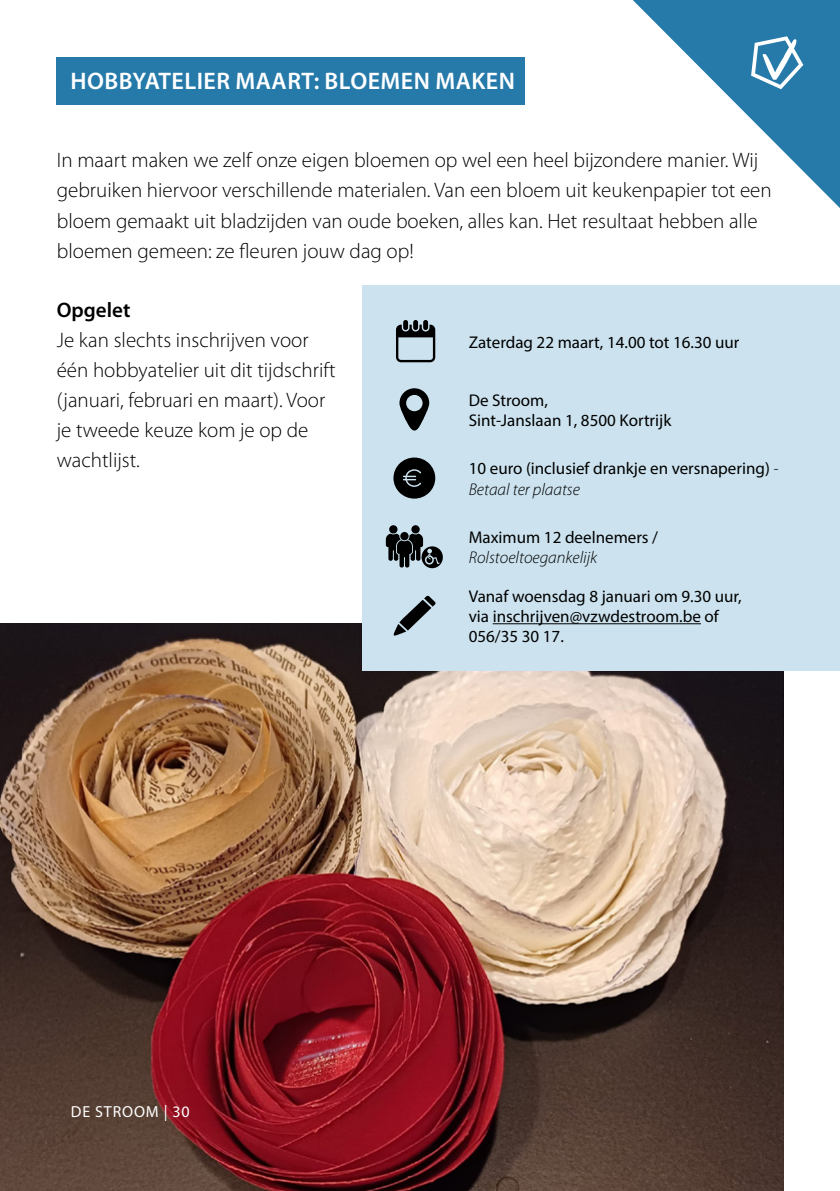
<style>
.page{position:relative;width:840px;height:1191px;background:#fff}
.page>*{position:absolute;margin:0;border:0;box-sizing:border-box;transform-origin:0 0}
.t1{font:600 24px "Myriad Pro";letter-spacing:.02em;color:#fff}
.t2{font:300 21px/30px "Myriad Pro";color:#000}
.t3{font:600 21px "Myriad Pro";color:#000}
.t4{font:17px/20.4px "Myriad Pro";color:#000}
.t5{font:italic 300 17px "Myriad Pro";color:#000}
.t6{font:16px "Myriad Pro";letter-spacing:.05em;color:#fff}
.s1{font-weight:300;font-style:italic}
</style>
<div class="page">
<img style="left:0;top:624px;width:782px;height:567px">
<div style="left:57px;top:57px;width:467px;height:47px;background:#257aaa"></div>
<div style="left:362px;top:286px;width:477px;height:385px;background:#cce3ef"></div>
<svg style="left:396px;top:320px;width:39px;height:42px"></svg>
<svg style="left:399px;top:388px;width:30px;height:43px"></svg>
<svg style="left:393px;top:457px;width:42px;height:41px"></svg>
<hr style="left:492px;top:623px;width:208px;height:1px;background:#000">
<svg style="left:393px;top:595px;width:42px;height:41px"></svg>
<svg style="left:385px;top:525px;width:57px;height:43px"></svg>
<svg style="left:633px;top:0;width:206px;height:207px"></svg>
<svg style="left:750px;top:36px;width:52px;height:53px"></svg>
<p class="t1" style="left:70px;top:65px;width:446px">HOBBYATELIER MAART: BLOEMEN MAKEN</p>
<p class="t2" style="left:57px;top:145px;width:716px">In maart maken we zelf onze eigen bloemen op wel een heel bijzondere manier. Wij gebruiken hiervoor verschillende materialen. Van een bloem uit keukenpapier tot een bloem gemaakt uit bladzijden van oude boeken, alles kan. Het resultaat hebben alle bloemen gemeen: ze fleuren jouw dag op!</p>
<p class="t3" style="left:57px;top:296px;width:75px">Opgelet</p>
<p class="t2" style="left:57px;top:324px;width:280px">Je kan slechts inschrijven voor één hobbyatelier uit dit tijdschrift (januari, februari en maart). Voor je tweede keuze kom je op de wachtlijst.</p>
<p class="t4" style="left:468px;top:331px;width:272px">Zaterdag 22 maart, 14.00 tot 16.30 uur</p>
<p class="t4" style="left:468px;top:389px;width:204px">De Stroom,<br>Sint-Janslaan 1, 8500 Kortrijk</p>
<p class="t4" style="left:468px;top:458px;width:311px">10 euro (inclusief drankje en versnapering) <span class="s1">-<br>Betaal ter plaatse</span></p>
<p class="t6" style="left:71px;top:1101px;width:120px">DE STROOM | 30</p>
<p class="t4" style="left:468px;top:527px;width:191px">Maximum 12 deelnemers /</p>
<p class="t5" style="left:468px;top:547px;width:130px">Rolstoeltoegankelijk</p>
<p class="t4" style="left:468px;top:585px;width:274px">Vanaf woensdag 8 januari om 9.30 uur, via inschrijven@vzwdestroom.be of<br>056/35 30 17.</p>
</div>
